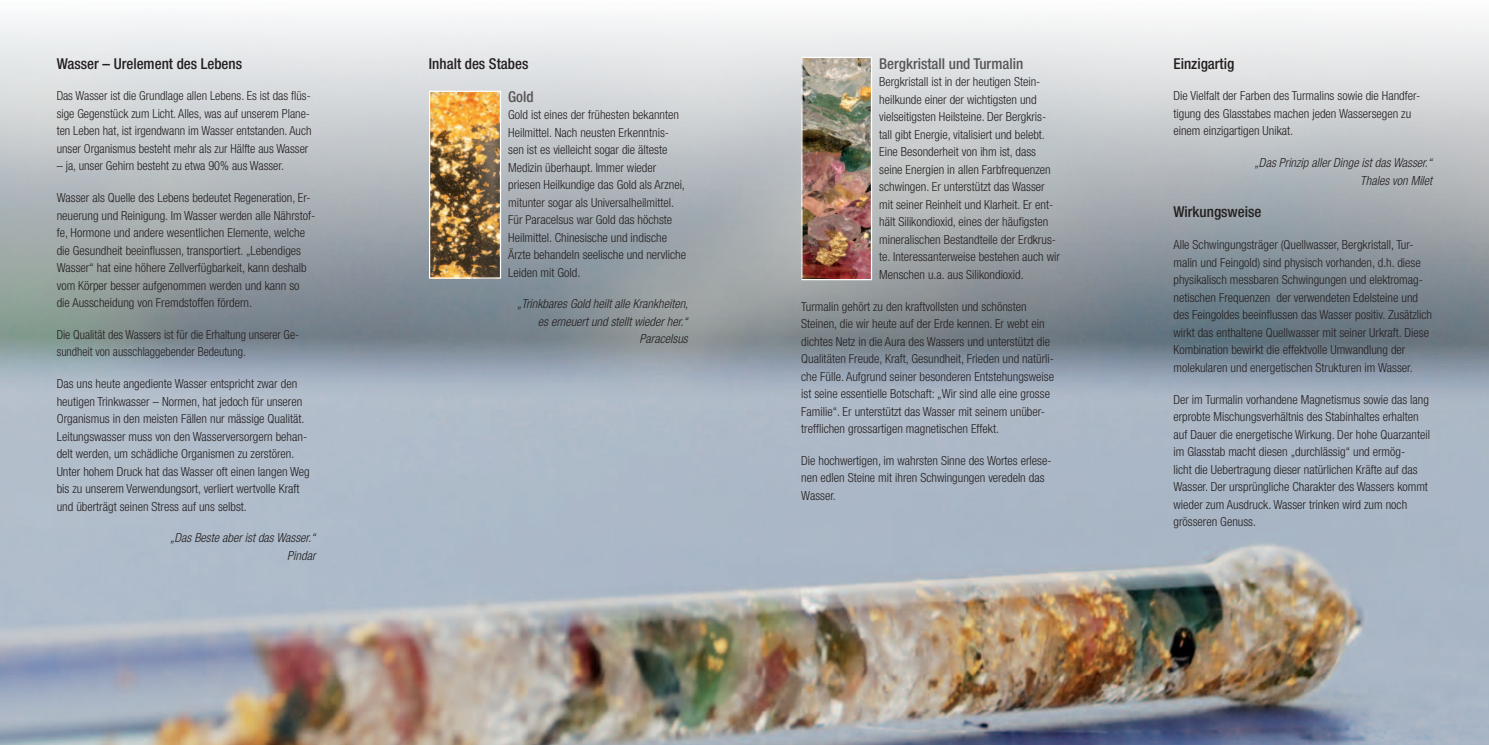
<style>
.page{position:relative;width:1489px;height:745px;background:#fff}
.page>*{position:absolute;margin:0;border:0;box-sizing:border-box;transform-origin:0 0}
.t1{font:500 condensed 15px "Helvetica Neue";color:#231f20}
.t2{font:500 condensed 15px "Helvetica Neue";color:#585557}
.t3{font:300 condensed 12.5px/17.5px "Helvetica Neue";color:#231f20}
.t4{font:italic 300 condensed 12.5px/17.5px "Helvetica Neue";color:#231f20;text-align:right}
.t5{font:300 condensed 12.5px/17.5px "Helvetica Neue";color:#231f20;scale:.95 1}
</style>
<div class="page">
<img style="left:0;top:17px;width:1488px;height:727px">
<img style="left:431px;top:93px;width:68px;height:183px">
<div style="left:429px;top:91px;width:72px;height:187px;border:1px solid #fff"></div>
<img style="left:803px;top:59px;width:67px;height:219px">
<div style="left:801px;top:57px;width:71px;height:223px;border:1px solid #fff"></div>
<p class="t1" style="left:57px;top:54px;width:187px">Wasser – Urelement des Lebens</p>
<p class="t3" style="left:57px;top:87px;width:256px;text-align:justify">Das Wasser ist die Grundlage allen Lebens. Es ist das flüs&shy;sige Gegenstück zum Licht. Alles, was auf unserem Plane&shy;ten Leben hat, ist irgendwann im Wasser entstanden. Auch unser Organismus besteht mehr als zur Hälfte aus Wasser</p>
<p class="t3" style="left:57px;top:157px;width:229px">– ja, unser Gehirn besteht zu etwa 90% aus Wasser.</p>
<p class="t3" style="left:57px;top:189px;width:260px">Wasser als Quelle des Lebens bedeutet Regeneration, Er&shy;neuerung und Reinigung. Im Wasser werden alle Nährstof&shy;fe, Hormone und andere wesentlichen Elemente, welche die Gesundheit beeinflussen, transportiert. „Lebendiges Wasser“ hat eine höhere Zellverfügbarkeit, kann deshalb vom Körper besser aufgenommen werden und kann so die Ausscheidung von Fremdstoffen fördern.</p>
<p class="t5" style="left:57px;top:325px;width:256px">Die Qualität des Wassers ist für die Erhaltung unserer Ge&shy;sundheit von ausschlaggebender Bedeutung.</p>
<p class="t3" style="left:57px;top:374px;width:254px">Das uns heute angediente Wasser entspricht zwar den heutigen Trinkwasser – Normen, hat jedoch für unseren Organismus in den meisten Fällen nur mässige Qualität.<br>Leitungswasser muss von den Wasserversorgern behan&shy;delt werden, um schädliche Organismen zu zerstören.<br>Unter hohem Druck hat das Wasser oft einen langen Weg bis zu unserem Verwendungsort, verliert wertvolle Kraft und überträgt seinen Stress auf uns selbst.</p>
<p class="t4" style="left:170px;top:529px;width:147px">„Das Beste aber ist das Wasser.“<br>Pindar</p>
<p class="t1" style="left:429px;top:54px;width:101px">Inhalt des Stabes</p>
<p class="t2" style="left:508px;top:87px;width:27px">Gold</p>
<p class="t3" style="left:508px;top:106px;width:179px">Gold ist eines der frühesten bekannten Heilmittel. Nach neusten Erkenntnis&shy;sen ist es vielleicht sogar die älteste Medizin überhaupt. Immer wieder priesen Heilkundige das Gold als Arznei, mitunter sogar als Universalheilmittel.<br>Für Paracelsus war Gold das höchste Heilmittel. Chinesische und indische Ärzte behandeln seelische und nervliche Leiden mit Gold.</p>
<p class="t4" style="left:517px;top:295px;width:173px">„Trinkbares Gold heilt alle Krankheiten, es erneuert und stellt wieder her.“<br>Paracelsus</p>
<p class="t2" style="left:879px;top:54px;width:146px">Bergkristall und Turmalin</p>
<p class="t3" style="left:879px;top:73px;width:182px">Bergkristall ist in der heutigen Stein&shy;heilkunde einer der wichtigsten und vielseitigsten Heilsteine. Der Bergkris&shy;tall gibt Energie, vitalisiert und belebt.<br>Eine Besonderheit von ihm ist, dass seine Energien in allen Farbfrequenzen schwingen. Er unterstützt das Wasser mit seiner Reinheit und Klarheit. Er ent&shy;hält Silikondioxid, eines der häufigsten mineralischen Bestandteile der Erdkrus&shy;te. Interessanterweise bestehen auch wir Menschen u.a. aus Silikondioxid.</p>
<p class="t3" style="left:801px;top:297px;width:254px">Turmalin gehört zu den kraftvollsten und schönsten Steinen, die wir heute auf der Erde kennen. Er webt ein dichtes Netz in die Aura des Wassers und unterstützt die Qualitäten Freude, Kraft, Gesundheit, Frieden und natürli&shy;che Fülle. Aufgrund seiner besonderen Entstehungsweise ist seine essentielle Botschaft: „Wir sind alle eine grosse Familie“. Er unterstützt das Wasser mit seinem unüber&shy;trefflichen grossartigen magnetischen Effekt.</p>
<p class="t3" style="left:801px;top:451px;width:252px">Die hochwertigen, im wahrsten Sinne des Wortes erlese&shy;nen edlen Steine mit ihren Schwingungen veredeln das<br>Wasser.</p>
<p class="t1" style="left:1173px;top:54px;width:62px">Einzigartig</p>
<p class="t3" style="left:1173px;top:87px;width:248px">Die Vielfalt der Farben des Turmalins sowie die Handfer&shy;tigung des Glasstabes machen jeden Wassersegen zu einem einzigartigen Unikat.</p>
<p class="t4" style="left:1254px;top:154px;width:179px">„Das Prinzip aller Dinge ist das Wasser.“<br>Thales von Milet</p>
<p class="t1" style="left:1173px;top:203px;width:90px">Wirkungsweise</p>
<p class="t3" style="left:1173px;top:236px;width:260px">Alle Schwingungsträger (Quellwasser, Bergkristall, Tur&shy;malin und Feingold) sind physisch vorhanden, d.h. diese physikalisch messbaren Schwingungen und elektromag&shy;netischen Frequenzen der verwendeten Edelsteine und des Feingoldes beeinflussen das Wasser positiv. Zusätzlich wirkt das enthaltene Quellwasser mit seiner Urkraft. Diese Kombination bewirkt die effektvolle Umwandlung der molekularen und energetischen Strukturen im Wasser.</p>
<p class="t3" style="left:1173px;top:390px;width:258px">Der im Turmalin vorhandene Magnetismus sowie das lang erprobte Mischungsverhältnis des Stabinhaltes erhalten auf Dauer die energetische Wirkung. Der hohe Quarzanteil im Glasstab macht diesen „durchlässig“ und ermög-<br>licht die Uebertragung dieser natürlichen Kräfte auf das Wasser. Der ursprüngliche Charakter des Wassers kommt wieder zum Ausdruck. Wasser trinken wird zum noch grösseren Genuss.</p>
</div>
